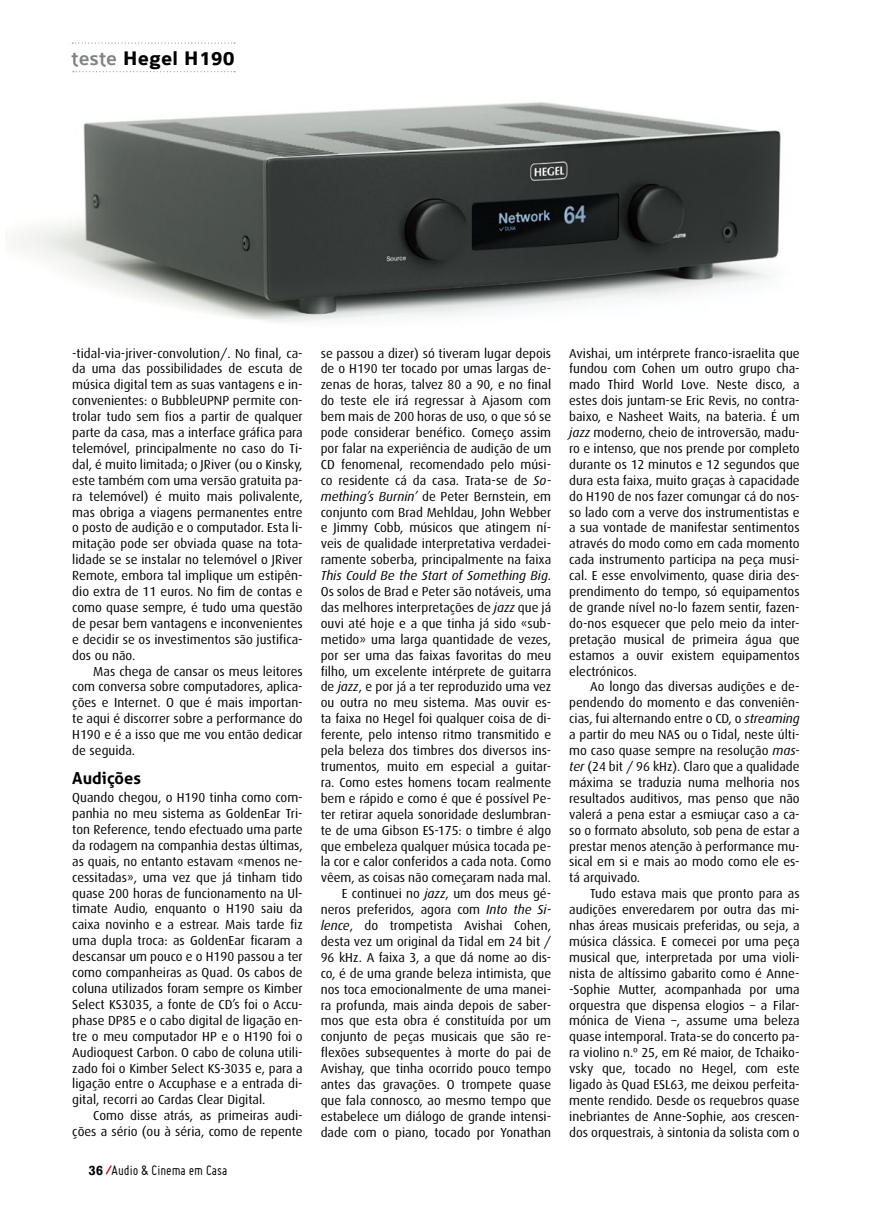
<style>
.page{position:relative;width:872px;height:1212px;background:#fff}
.page>*{position:absolute;margin:0;border:0;box-sizing:border-box;transform-origin:0 0}
.t1{font:700 21px "Colaborate";color:#000}
.t2{font:700 16.5px "Aller";color:#000}
.t3{font:15px "Miso";color:#000}
.t4{font:13.05px/15.9px "Dax";color:#000;text-align:justify}
.s1{font-weight:500;color:#808285}
.s2{font-family:"Rockwell";font-weight:700;font-size:13.5px}
.s3{font-style:italic}
</style>
<div class="page">
<img style="left:10px;top:71px;width:771px;height:252px">
<svg style="left:72px;top:43px;width:163px;height:1px"></svg>
<svg style="left:73px;top:71px;width:162px;height:1px"></svg>
<svg style="left:105px;top:1165px;width:7px;height:10px"></svg>
<h1 class="t1" style="left:72px;top:47px;width:164px"><span class="s1">teste</span> Hegel H190</h1>
<p class="t4" style="left:72px;top:345px;width:232px">-tidal-via-jriver-convolution/. No final, ca&shy;da uma das possibilidades de escuta de música digital tem as suas vantagens e in&shy;convenientes: o BubbleUPNP permite con&shy;trolar tudo sem fios a partir de qualquer parte da casa, mas a interface gráfica para telemóvel, principalmente no caso do Ti&shy;dal, é muito limitada; o JRiver (ou o Kinsky, este também com uma versão gratuita pa&shy;ra telemóvel) é muito mais polivalente, mas obriga a viagens permanentes entre o posto de audição e o computador. Esta li&shy;mitação pode ser obviada quase na tota&shy;lidade se se instalar no telemóvel o JRiver Remote, embora tal implique um estipên&shy;dio extra de 11 euros. No fim de contas e como quase sempre, é tudo uma questão de pesar bem vantagens e inconvenientes e decidir se os investimentos são justifica&shy;dos ou não.</p>
<p class="t4" style="left:72px;top:663px;width:232px;text-indent:21px">Mas chega de cansar os meus leitores com conversa sobre computadores, aplica&shy;ções e Internet. O que é mais importan&shy;te aqui é discorrer sobre a performance do H190 e é a isso que me vou então dedicar de seguida.</p>
<p class="t2" style="left:72px;top:768px;width:70px">Audições</p>
<p class="t4" style="left:72px;top:790px;width:232px">Quando chegou, o H190 tinha como com&shy;panhia no meu sistema as GoldenEar Tri&shy;ton Reference, tendo efectuado uma parte da rodagem na companhia destas últimas, as quais, no entanto estavam «menos ne&shy;cessitadas», uma vez que já tinham tido quase 200 horas de funcionamento na Ul&shy;timate Audio, enquanto o H190 saiu da caixa novinho e a estrear. Mais tarde fiz uma dupla troca: as GoldenEar ficaram a descansar um pouco e o H190 passou a ter como companheiras as Quad. Os cabos de coluna utilizados foram sempre os Kimber Select KS3035, a fonte de CD’s foi o Accu&shy;phase DP85 e o cabo digital de ligação en&shy;tre o meu computador HP e o H190 foi o Audioquest Carbon. O cabo de coluna utili&shy;zado foi o Kimber Select KS-3035 e, para a ligação entre o Accuphase e a entrada di&shy;gital, recorri ao Cardas Clear Digital.</p>
<p class="t4" style="left:72px;top:1108px;width:232px;text-align:right">Como disse atrás, as primeiras audi&shy;ções a sério (ou à séria, como de repente</p>
<p class="t3" style="left:88px;top:1162px;width:140px"><span class="s2">36</span> Audio &amp; Cinema em Casa</p>
<p class="t4" style="left:321px;top:345px;width:232px;text-align:right">se passou a dizer) só tiveram lugar depois de o H190 ter tocado por umas largas de&shy;zenas de horas, talvez 80 a 90, e no final do teste ele irá regressar à Ajasom com bem mais de 200 horas de uso, o que só se pode considerar benéfico. Começo assim por falar na experiência de audição de um CD fenomenal, recomendado pelo músi&shy;co residente cá da casa. Trata-se de <span class="s3">So&shy;mething’s Burnin’</span> de Peter Bernstein, em conjunto com Brad Mehldau, John Webber e Jimmy Cobb, músicos que atingem ní&shy;veis de qualidade interpretativa verdadei&shy;ramente soberba, principalmente na faixa <span class="s3">This Could Be the Start of Something Big</span>.<br>Os solos de Brad e Peter são notáveis, uma das melhores interpretações de <span class="s3">jazz</span> que já ouvi até hoje e a que tinha já sido «sub&shy;metido» uma larga quantidade de vezes, por ser uma das faixas favoritas do meu filho, um excelente intérprete de guitarra de <span class="s3">jazz</span>, e por já a ter reproduzido uma vez ou outra no meu sistema. Mas ouvir es&shy;ta faixa no Hegel foi qualquer coisa de di&shy;ferente, pelo intenso ritmo transmitido e pela beleza dos timbres dos diversos ins&shy;trumentos, muito em especial a guitar&shy;ra. Como estes homens tocam realmente bem e rápido e como é que é possível Pe&shy;ter retirar aquela sonoridade deslumbran&shy;te de uma Gibson ES-175: o timbre é algo que embeleza qualquer música tocada pe&shy;la cor e calor conferidos a cada nota. Como vêem, as coisas não começaram nada mal.<br>E continuei no <span class="s3">jazz</span>, um dos meus gé&shy;neros preferidos, agora com <span class="s3">Into the Si&shy;lence</span>, do trompetista Avishai Cohen, desta vez um original da Tidal em 24 bit / 96 kHz. A faixa 3, a que dá nome ao dis&shy;co, é de uma grande beleza intimista, que nos toca emocionalmente de uma manei&shy;ra profunda, mais ainda depois de saber&shy;mos que esta obra é constituída por um conjunto de peças musicais que são re&shy;flexões subsequentes à morte do pai de Avishay, que tinha ocorrido pouco tempo antes das gravações. O trompete quase que fala connosco, ao mesmo tempo que estabelece um diálogo de grande intensi&shy;dade com o piano, tocado por Yonathan</p>
<p class="t4" style="left:569px;top:345px;width:232px">Avishai, um intérprete franco-israelita que fundou com Cohen um outro grupo cha&shy;mado Third World Love. Neste disco, a estes dois juntam-se Eric Revis, no contra&shy;baixo, e Nasheet Waits, na bateria. É um <span class="s3">jazz</span> moderno, cheio de introversão, madu&shy;ro e intenso, que nos prende por completo durante os 12 minutos e 12 segundos que dura esta faixa, muito graças à capacidade do H190 de nos fazer comungar cá do nos&shy;so lado com a verve dos instrumentistas e a sua vontade de manifestar sentimentos através do modo como em cada momento cada instrumento participa na peça musi&shy;cal. E esse envolvimento, quase diria des&shy;prendimento do tempo, só equipamentos de grande nível no-lo fazem sentir, fazen&shy;do-nos esquecer que pelo meio da inter&shy;pretação musical de primeira água que estamos a ouvir existem equipamentos electrónicos.</p>
<p class="t4" style="left:569px;top:679px;width:232px;text-indent:21px">Ao longo das diversas audições e de&shy;pendendo do momento e das conveniên&shy;cias, fui alternando entre o CD, o <span class="s3">streaming </span>a partir do meu NAS ou o Tidal, neste últi&shy;mo caso quase sempre na resolução <span class="s3">mas&shy;ter</span> (24 bit / 96 kHz). Claro que a qualidade máxima se traduzia numa melhoria nos resultados auditivos, mas penso que não valerá a pena estar a esmiuçar caso a ca&shy;so o formato absoluto, sob pena de estar a prestar menos atenção à performance mu&shy;sical em si e mais ao modo como ele es&shy;tá arquivado.</p>
<p class="t4" style="left:569px;top:886px;width:232px;text-indent:21px">Tudo estava mais que pronto para as audições enveredarem por outra das mi&shy;nhas áreas musicais preferidas, ou seja, a música clássica. E comecei por uma peça musical que, interpretada por uma violi&shy;nista de altíssimo gabarito como é Anne--Sophie Mutter, acompanhada por uma orquestra que dispensa elogios – a Filar&shy;mónica de Viena –, assume uma beleza quase intemporal. Trata-se do concerto pa&shy;ra violino n.º 25, em Ré maior, de Tchaiko&shy;vsky que, tocado no Hegel, com este ligado às Quad ESL63, me deixou perfeita&shy;mente rendido. Desde os requebros quase inebriantes de Anne-Sophie, aos crescen&shy;dos orquestrais, à sintonia da solista com o</p>
</div>
